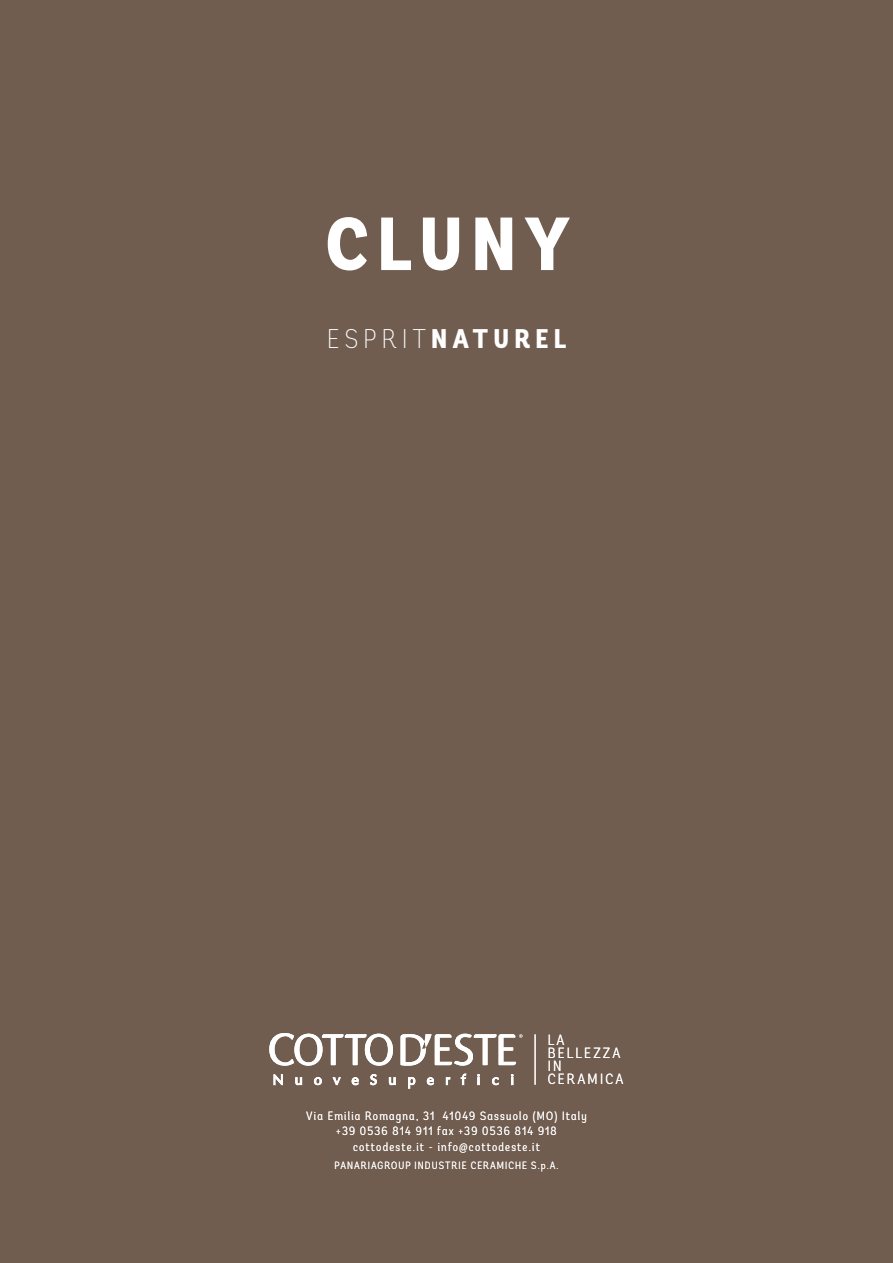
<style>
.page{position:relative;width:893px;height:1263px;background:#705d50}
.page>*{position:absolute;margin:0;border:0;box-sizing:border-box;transform-origin:0 0}
.t1{font:800 condensed 75px "Andes";letter-spacing:.115em;color:#fff}
.t2{font:800 condensed 27px "Andes";letter-spacing:.2em;color:#fff}
.t3{font:300 condensed 14.85px/12.9px "Andes";letter-spacing:.15em;color:#fff}
.t4{font:300 condensed 12px/15.9px "Andes";letter-spacing:.1em;color:#fff;text-align:center}
.t5{font:300 condensed 10.5px "Andes";letter-spacing:.1em;color:#fff}
.s1{font-weight:200}
</style>
<div class="page">
<svg style="left:274px;top:1075px;width:8px;height:9px"></svg>
<svg style="left:296px;top:1078px;width:6px;height:7px"></svg>
<svg style="left:314px;top:1077px;width:7px;height:8px"></svg>
<svg style="left:333px;top:1078px;width:7px;height:6px"></svg>
<svg style="left:352px;top:1078px;width:6px;height:7px"></svg>
<svg style="left:371px;top:1074px;width:6px;height:11px"></svg>
<svg style="left:389px;top:1078px;width:6px;height:7px"></svg>
<svg style="left:409px;top:1077px;width:6px;height:11px"></svg>
<svg style="left:427px;top:1078px;width:6px;height:7px"></svg>
<svg style="left:446px;top:1077px;width:4px;height:7px"></svg>
<svg style="left:461px;top:1074px;width:5px;height:10px"></svg>
<svg style="left:492px;top:1078px;width:6px;height:7px"></svg>
<svg style="left:511px;top:1074px;width:2px;height:10px"></svg>
<svg style="left:269px;top:1033px;width:124px;height:33px"></svg>
<svg style="left:401px;top:1034px;width:121px;height:32px"></svg>
<hr style="left:535px;top:1034px;width:1px;height:51px;background:#fff">
<h1 class="t1" style="left:326px;top:197px;width:245px">CLUNY</h1>
<h2 class="t2" style="left:327px;top:322px;width:241px"><span class="s1">ESPRIT</span>NATUREL</h2>
<p class="t3" style="left:548px;top:1034px;width:77px">LA<br>BELLEZZA<br>IN<br>CERAMICA</p>
<p class="t4" style="left:306px;top:1107px;width:282px">Via Emilia Romagna, 31 41049 Sassuolo (MO) Italy +39 0536 814 911 fax +39 0536 814 918 cottodeste.it - info@cottodeste.it</p>
<p class="t5" style="left:334px;top:1159px;width:225px">PANARIAGROUP INDUSTRIE CERAMICHE S.p.A.</p>
</div>
